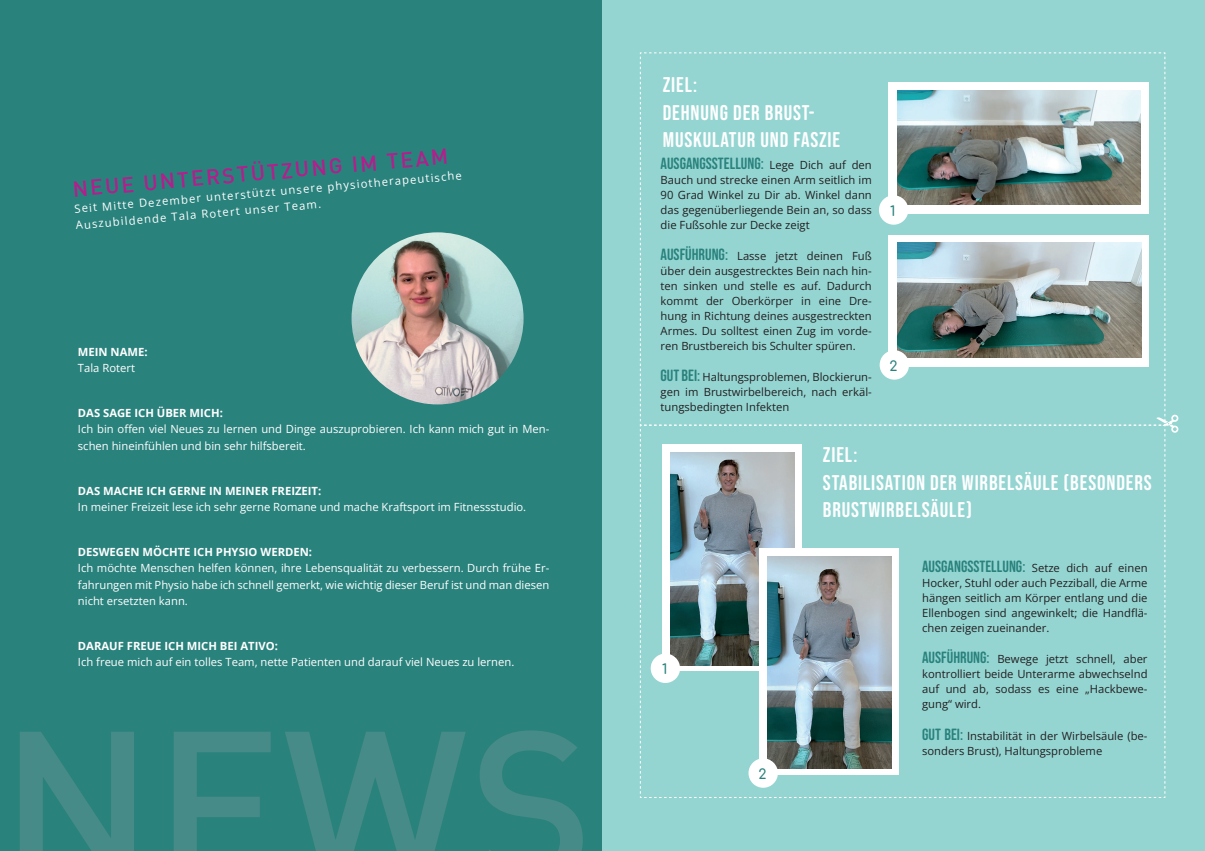
<style>
.page{position:relative;width:1205px;height:851px;background:#fff}
.page>*{position:absolute;margin:0;border:0;box-sizing:border-box;transform-origin:0 0}
.t1{font:500 213.12px "DIN";color:#468b87}
.t2{font:21.25px/27.5px "Bebas Neue Semi Rounded";letter-spacing:.04em;color:#fff}
.t3{font:500 21.25px "DIN";color:#b41e8d}
.t4{font:16.25px "Bebas Neue Semi Rounded";color:#2a827d}
.t5{font:600 13.75px "Comfortaa";color:#2a827d}
.t6{font:11.25px/15px "Open Sans";color:#231f20;text-align:justify}
.t7{font:11.25px/16.2px "Open Sans";color:#fff}
.t8{font:700 11.25px "Open Sans";color:#fff}
.s1{font-family:"Open Sans";font-size:11.25px;color:#231f20}
.s2{font-family:"Bebas Neue Semi Rounded";font-size:16.25px;color:#2a827d}
</style>
<div class="page">
<div style="left:0;top:0;width:602px;height:850px;background:#2a827d"></div>
<img style="left:351px;top:232px;width:172px;height:172px;border-radius:86px">
<div style="left:602px;top:0;width:603px;height:850px;background:#94d5d2"></div>
<svg style="left:640px;top:52px;width:525px;height:374px"></svg>
<div style="left:662px;top:444px;width:140px;height:227px;background:#fff"></div>
<img style="left:670px;top:452px;width:124px;height:213px">
<div style="left:651px;top:653px;width:29px;height:30px;background:#fff;border-radius:50%"></div>
<div style="left:759px;top:548px;width:140px;height:227px;background:#fff"></div>
<img style="left:767px;top:556px;width:124px;height:212px">
<div style="left:748px;top:758px;width:30px;height:29px;background:#fff;border-radius:50%"></div>
<h2 class="t3" style="left:72px;top:176px;width:378px;rotate:-5deg">NEUE UNTERSTÜTZUNG IM TEAM</h2>
<p class="t7" style="left:74px;top:200px;width:390px;rotate:-5deg">Seit Mitte Dezember unterstützt unsere physiotherapeutische<br>Auszubildende Tala Rotert unser Team.</p>
<p class="t8" style="left:78px;top:344px;width:71px">MEIN NAME:</p>
<p class="t7" style="left:78px;top:359px;width:59px">Tala Rotert</p>
<p class="t8" style="left:78px;top:405px;width:146px">DAS SAGE ICH ÜBER MICH:</p>
<p class="t7" style="left:78px;top:421px;width:473px">Ich bin offen viel Neues zu lernen und Dinge auszuprobieren. Ich kann mich gut in Men&shy;schen hineinfühlen und bin sehr hilfsbereit.</p>
<p class="t8" style="left:78px;top:482px;width:245px">DAS MACHE ICH GERNE IN MEINER FREIZEIT:</p>
<p class="t7" style="left:78px;top:498px;width:450px">In meiner Freizeit lese ich sehr gerne Romane und mache Kraftsport im Fitnessstudio.</p>
<p class="t8" style="left:78px;top:544px;width:236px">DESWEGEN MÖCHTE ICH PHYSIO WERDEN:</p>
<p class="t7" style="left:78px;top:559px;width:473px;text-align:justify">Ich möchte Menschen helfen können, ihre Lebensqualität zu verbessern. Durch frühe Er&shy;fahrungen mit Physio habe ich schnell gemerkt, wie wichtig dieser Beruf ist und man diesen nicht ersetzten kann.</p>
<p class="t8" style="left:78px;top:637px;width:201px">DARAUF FREUE ICH MICH BEI ATIVO:</p>
<p class="t7" style="left:78px;top:653px;width:438px">Ich freue mich auf ein tolles Team, nette Patienten und darauf viel Neues zu lernen.</p>
<h1 class="t1" style="left:0;top:670px;width:595px">NEWS</h1>
<h2 class="t2" style="left:663px;top:71px;width:179px">ZIEL:<br>DEHNUNG DER BRUST-<br>MUSKULATUR UND FASZIE</h2>
<h3 class="t4" style="left:660px;top:154px;width:213px">AUSGANGSSTELLUNG: <span class="s1">Lege Dich auf den</span></h3>
<p class="t6" style="left:660px;top:172px;width:213px">Bauch und strecke einen Arm seitlich im 90 Grad Winkel zu Dir ab. Winkel dann das gegenüberliegende Bein an, so dass die Fußsohle zur Decke zeigt</p>
<p class="t6" style="left:660px;top:248px;width:213px"><span class="s2">AUSFÜHRUNG:</span> Lasse jetzt deinen Fuß über dein ausgestrecktes Bein nach hin&shy;ten sinken und stelle es auf. Dadurch kommt der Oberkörper in eine Dre&shy;hung in Richtung deines ausgestreckten Armes. Du solltest einen Zug im vorde&shy;ren Brustbereich bis Schulter spüren.</p>
<p class="t6" style="left:660px;top:369px;width:213px"><span class="s2">GUT BEI:</span> Haltungsproblemen, Blockierun&shy;gen im Brustwirbelbereich, nach erkäl&shy;tungsbedingten Infekten</p>
<p class="t5" style="left:890px;top:199px;width:7px">1</p>
<p class="t5" style="left:889px;top:353px;width:10px">2</p>
<p class="t5" style="left:662px;top:656px;width:7px">1</p>
<p class="t5" style="left:758px;top:761px;width:10px">2</p>
<h2 class="t2" style="left:823px;top:440px;width:330px">ZIEL:<br>STABILISATION DER WIRBELSÄULE (BESONDERS<br>BRUSTWIRBELSÄULE)</h2>
<h3 class="t4" style="left:922px;top:557px;width:227px">AUSGANGSSTELLUNG: <span class="s1">Setze dich auf einen</span></h3>
<p class="t6" style="left:922px;top:575px;width:227px">Hocker, Stuhl oder auch Pezziball, die Arme hängen seitlich am Körper entlang und die Ellenbogen sind angewinkelt; die Handflä&shy;chen zeigen zueinander.</p>
<p class="t6" style="left:922px;top:651px;width:227px"><span class="s2">AUSFÜHRUNG:</span> Bewege jetzt schnell, aber kontrolliert beide Unterarme abwechselnd auf und ab, sodass es eine „Hackbewe&shy;gung“ wird.</p>
<p class="t6" style="left:922px;top:727px;width:227px"><span class="s2">GUT BEI:</span> Instabilität in der Wirbelsäule (be&shy;sonders Brust), Haltungsprobleme</p>
</div>
